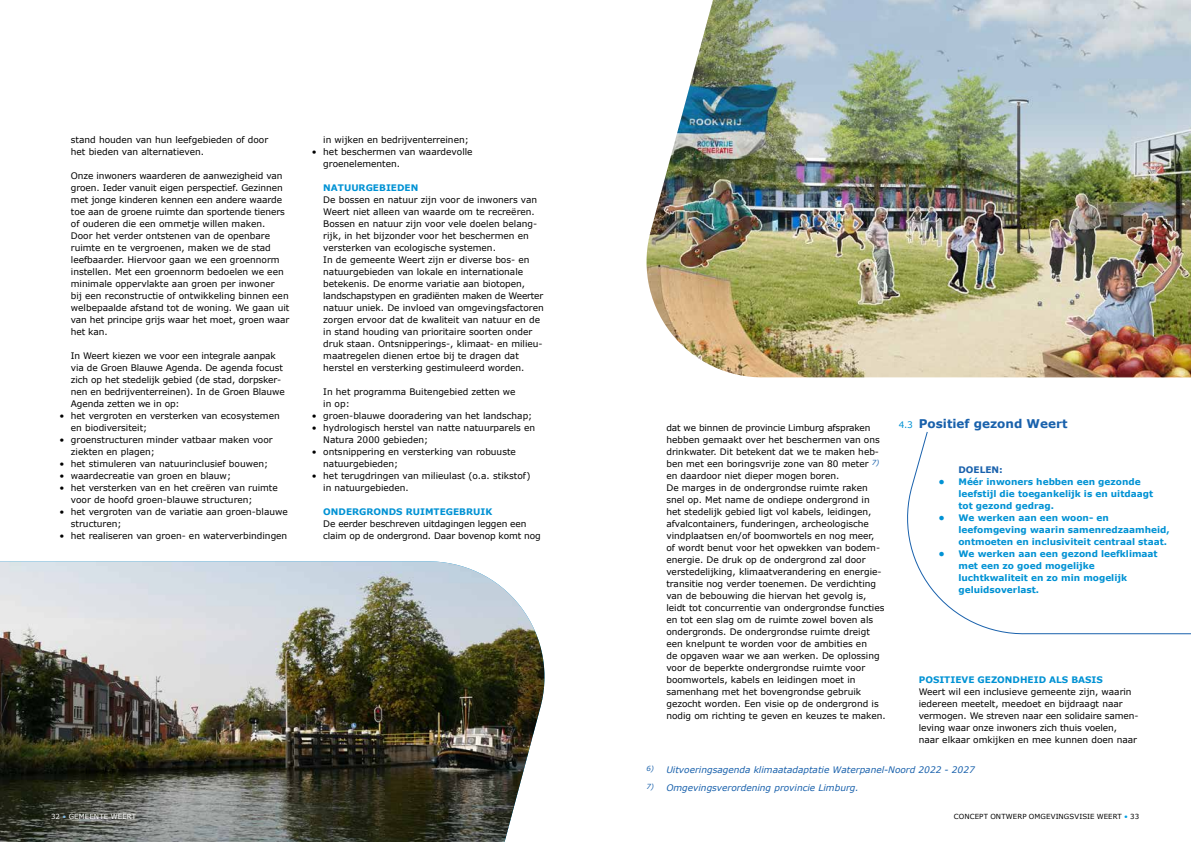
<style>
.page{position:relative;width:1191px;height:842px;background:#fff}
.page>*{position:absolute;margin:0;border:0;box-sizing:border-box;transform-origin:0 0}
.t1{font:700 12px "Verdana";color:#1961ac}
.t2{font:9px/12px "Verdana";color:#000}
.t3{font:700 9px/12px "Verdana";color:#0092d4}
.t4{font:italic 9px "Verdana";color:#1961ac}
.t5{font:700 9px "Verdana";color:#1961ac}
.t6{font:7px "Verdana";letter-spacing:.01em;color:#000}
.t7{font:7px "Verdana";letter-spacing:.02em;color:#fff}
.s1{font-weight:400;font-size:9px;color:#0092d4}
.s2{color:#81bbe7}
.s3{color:#009fe3}
</style>
<div class="page">
<img style="left:0;top:561px;width:545px;height:281px">
<img style="left:646px;top:0;width:545px;height:378px">
<svg style="left:907px;top:432px;width:284px;height:202px"></svg>
<p class="t2" style="left:71px;top:134px;width:199px">stand houden van hun leefgebieden of door het bieden van alternatieven.</p>
<p class="t2" style="left:71px;top:170px;width:220px">Onze inwoners waarderen de aanwezigheid van groen. Ieder vanuit eigen perspectief. Gezinnen met jonge kinderen kennen een andere waarde toe aan de groene ruimte dan sportende tieners of ouderen die een ommetje willen maken.<br>Door het verder ontstenen van de openbare ruimte en te vergroenen, maken we de stad leefbaarder. Hiervoor gaan we een groennorm instellen. Met een groennorm bedoelen we een minimale oppervlakte aan groen per inwoner<br>bij een reconstructie of ontwikkeling binnen een welbepaalde afstand tot de woning. We gaan uit van het principe grijs waar het moet, groen waar het kan.</p>
<p class="t2" style="left:71px;top:350px;width:215px">In Weert kiezen we voor een integrale aanpak via de Groen Blauwe Agenda. De agenda focust zich op het stedelijk gebied (de stad, dorpsker&shy;nen en bedrijventerreinen). In de Groen Blauwe Agenda zetten we in op:</p>
<p class="t2" style="left:71px;top:410px;width:210px;text-indent:-11px">• het vergroten en versterken van ecosystemen en biodiversiteit;</p>
<p class="t2" style="left:71px;top:434px;width:203px;text-indent:-11px">• groenstructuren minder vatbaar maken voor ziekten en plagen;</p>
<p class="t2" style="left:60px;top:458px;width:210px">• het stimuleren van natuurinclusief bouwen;</p>
<p class="t2" style="left:60px;top:470px;width:173px">• waardecreatie van groen en blauw;</p>
<p class="t2" style="left:71px;top:482px;width:208px;text-indent:-11px">• het versterken van en het creëren van ruimte voor de hoofd groen-blauwe structuren;</p>
<p class="t2" style="left:71px;top:506px;width:218px;text-indent:-11px">• het vergroten van de variatie aan groen-blauwe structuren;</p>
<p class="t2" style="left:60px;top:530px;width:229px">• het realiseren van groen- en waterverbindingen</p>
<p class="t2" style="left:323px;top:134px;width:147px">in wijken en bedrijventerreinen;</p>
<p class="t2" style="left:323px;top:146px;width:151px;text-indent:-11px">• het beschermen van waardevolle groenelementen.</p>
<p class="t3" style="left:323px;top:182px;width:97px">NATUURGEBIEDEN</p>
<p class="t2" style="left:323px;top:194px;width:222px">De bossen en natuur zijn voor de inwoners van Weert niet alleen van waarde om te recreëren.<br>Bossen en natuur zijn voor vele doelen belang&shy;rijk, in het bijzonder voor het beschermen en versterken van ecologische systemen.<br>In de gemeente Weert zijn er diverse bos- en natuurgebieden van lokale en internationale betekenis. De enorme variatie aan biotopen, landschapstypen en gradiënten maken de Weerter natuur uniek. De invloed van omgevingsfactoren zorgen ervoor dat de kwaliteit van natuur en de in stand houding van prioritaire soorten onder druk staan. Ontsnipperings-, klimaat- en milieu&shy;maatregelen dienen ertoe bij te dragen dat herstel en versterking gestimuleerd worden.</p>
<p class="t2" style="left:323px;top:386px;width:194px">In het programma Buitengebied zetten we in op:</p>
<p class="t2" style="left:312px;top:410px;width:222px">• groen-blauwe dooradering van het landschap;</p>
<p class="t2" style="left:323px;top:422px;width:213px;text-indent:-11px">• hydrologisch herstel van natte natuurparels en<br>Natura 2000 gebieden;</p>
<p class="t2" style="left:323px;top:446px;width:194px;text-indent:-11px">• ontsnippering en versterking van robuuste natuurgebieden;</p>
<p class="t2" style="left:323px;top:470px;width:209px;text-indent:-11px">• het terugdringen van milieulast (o.a. stikstof) in natuurgebieden.</p>
<p class="t3" style="left:323px;top:506px;width:171px">ONDERGRONDS RUIMTEGEBRUIK</p>
<p class="t2" style="left:323px;top:518px;width:219px">De eerder beschreven uitdagingen leggen een claim op de ondergrond. Daar bovenop komt nog</p>
<p class="t2" style="left:666px;top:422px;width:221px">dat we binnen de provincie Limburg afspraken hebben gemaakt over het beschermen van ons drinkwater. Dit betekent dat we te maken heb&shy;ben met een boringsvrije zone van 80 meter <sup>7) </sup>en daardoor niet dieper mogen boren.<br>De marges in de ondergrondse ruimte raken snel op. Met name de ondiepe ondergrond in het stedelijk gebied ligt vol kabels, leidingen, afvalcontainers, funderingen, archeologische vindplaatsen en/of boomwortels en nog meer,<br>of wordt benut voor het opwekken van bodem&shy;energie. De druk op de ondergrond zal door verstedelijking, klimaatverandering en energie&shy;transitie nog verder toenemen. De verdichting van de bebouwing die hiervan het gevolg is, leidt tot concurrentie van ondergrondse functies en tot een slag om de ruimte zowel boven als ondergronds. De ondergrondse ruimte dreigt een knelpunt te worden voor de ambities en<br>de opgaven waar we aan werken. De oplossing voor de beperkte ondergrondse ruimte voor boomwortels, kabels en leidingen moet in samenhang met het bovengrondse gebruik gezocht worden. Een visie op de ondergrond is nodig om richting te geven en keuzes te maken.</p>
<h1 class="t1" style="left:899px;top:416px;width:170px"><span class="s1">4.3</span> Positief gezond Weert</h1>
<p class="t5" style="left:958px;top:464px;width:46px">DOELEN:</p>
<p class="t3" style="left:958px;top:476px;width:196px;text-indent:-20px">• Méér inwoners hebben een gezonde leefstijl die toegankelijk is en uitdaagt tot gezond gedrag.</p>
<p class="t3" style="left:958px;top:512px;width:213px;text-indent:-20px">• We werken aan een woon- en leefomgeving waarin samenredzaamheid, ontmoeten en inclusiviteit centraal staat.</p>
<p class="t3" style="left:958px;top:548px;width:201px;text-indent:-20px">• We werken aan een gezond leefklimaat met een zo goed mogelijke luchtkwaliteit en zo min mogelijk geluidsoverlast.</p>
<p class="t3" style="left:918px;top:674px;width:186px">POSITIEVE GEZONDHEID ALS BASIS</p>
<p class="t2" style="left:918px;top:686px;width:221px">Weert wil een inclusieve gemeente zijn, waarin iedereen meetelt, meedoet en bijdraagt naar vermogen. We streven naar een solidaire samen&shy;leving waar onze inwoners zich thuis voelen, naar elkaar omkijken en mee kunnen doen naar</p>
<p class="t4" style="left:646px;top:764px;width:330px"><sup>6)</sup> Uitvoeringsagenda klimaatadaptatie Waterpanel-Noord 2022 - 2027</p>
<p class="t4" style="left:646px;top:782px;width:214px"><sup>7)</sup> Omgevingsverordening provincie Limburg.</p>
<p class="t7" style="left:51px;top:812px;width:87px">32 <span class="s2">•</span> GEMEENTE WEERT</p>
<p class="t6" style="left:954px;top:812px;width:187px">CONCEPT ONTWERP OMGEVINGSVISIE WEERT <span class="s3">•</span> 33</p>
</div>
